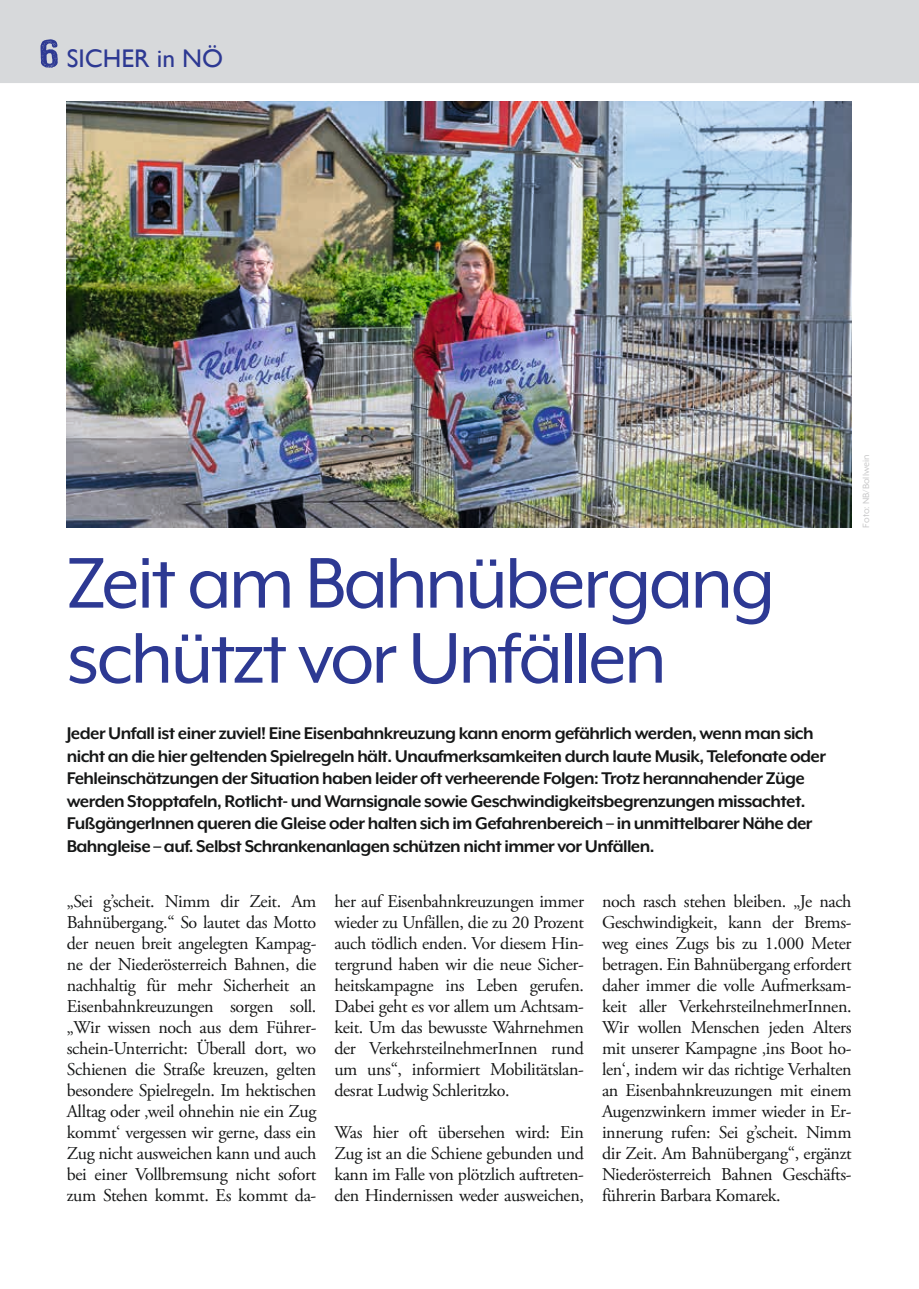
<style>
.page{position:relative;width:919px;height:1289px;background:#fff}
.page>*{position:absolute;margin:0;border:0;box-sizing:border-box;transform-origin:0 0}
.t1{font:82.5px/75px "Mr Eaves XL Mod OT";letter-spacing:-.03em;color:#2d3993}
.t2{font:25.5px "Gill Sans";color:#2d3993}
.t3{font:700 19.5px/22.5px "Mr Eaves XL Mod OT";letter-spacing:-.03em;color:#151616}
.t4{font:18px/21px "Adobe Garamond Pro";letter-spacing:-.02em;color:#151616;text-align:justify}
.t5{font:10.5px "Mr Eaves XL Mod OT";color:#c9c9ca}
.s1{font-family:"ZEMBOOD";font-size:40.5px}
</style>
<div class="page">
<div style="left:0;top:0;width:918px;height:83px;background:#d7d9db"></div>
<img style="left:67px;top:101px;width:784px;height:426px">
<h2 class="t2" style="left:40px;top:43px;width:184px"><span class="s1">6</span> SICHER in NÖ</h2>
<h1 class="t1" style="left:67px;top:545px;width:709px">Zeit am Bahnübergang schützt vor Unfällen</h1>
<p class="t5" style="left:860px;top:527px;width:74px;rotate:-90deg">Foto: NB/Bollwein</p>
<p class="t3" style="left:67px;top:722px;width:760px">Jeder Unfall ist einer zuviel! Eine Eisenbahnkreuzung kann enorm gefährlich werden, wenn man sich nicht an die hier geltenden Spielregeln hält. Unaufmerksamkeiten durch laute Musik, Telefonate oder Fehleinschätzungen der Situation haben leider oft verheerende Folgen: Trotz herannahender Züge werden Stopptafeln, Rotlicht- und Warnsignale sowie Geschwindigkeitsbegrenzungen missachtet.<br>FußgängerInnen queren die Gleise oder halten sich im Gefahrenbereich – in unmittelbarer Nähe der Bahngleise – auf. Selbst Schrankenanlagen schützen nicht immer vor Unfällen.</p>
<p class="t4" style="left:67px;top:891px;width:251px">„Sei g’scheit. Nimm dir Zeit. Am Bahnübergang.“ So lautet das Motto der neuen breit angelegten Kampag&shy;ne der Niederösterreich Bahnen, die nachhaltig für mehr Sicherheit an Eisenbahnkreuzungen sorgen soll. „Wir wissen noch aus dem Führer&shy;schein-Unterricht: Überall dort, wo Schienen die Straße kreuzen, gelten besondere Spielregeln. Im hektischen Alltag oder ‚weil ohnehin nie ein Zug kommt‘ vergessen wir gerne, dass ein Zug nicht ausweichen kann und auch bei einer Vollbremsung nicht sofort zum Stehen kommt. Es kommt da-</p>
<p class="t4" style="left:334px;top:891px;width:251px">her auf Eisenbahnkreuzungen immer wieder zu Unfällen, die zu 20 Prozent auch tödlich enden. Vor diesem Hin&shy;tergrund haben wir die neue Sicher&shy;heitskampagne ins Leben gerufen.<br>Dabei geht es vor allem um Achtsam&shy;keit. Um das bewusste Wahrnehmen der VerkehrsteilnehmerInnen rund um uns“, informiert Mobilitätslan&shy;desrat Ludwig Schleritzko.</p>
<p class="t4" style="left:602px;top:891px;width:251px">noch rasch stehen bleiben. „Je nach Geschwindigkeit, kann der Brems&shy;weg eines Zugs bis zu 1.000 Meter betragen. Ein Bahnübergang erfordert daher immer die volle Aufmerksam&shy;keit aller VerkehrsteilnehmerInnen.<br>Wir wollen Menschen jeden Alters mit unserer Kampagne ‚ins Boot ho&shy;len‘, indem wir das richtige Verhalten an Eisenbahnkreuzungen mit einem Augenzwinkern immer wieder in Er&shy;innerung rufen: Sei g’scheit. Nimm dir Zeit. Am Bahnübergang“, ergänzt Niederösterreich Bahnen Geschäfts&shy;führerin Barbara Komarek.</p>
<p class="t4" style="left:334px;top:1122px;width:251px">Was hier oft übersehen wird: Ein Zug ist an die Schiene gebunden und kann im Falle von plötzlich auftreten&shy;den Hindernissen weder ausweichen,</p>
</div>
